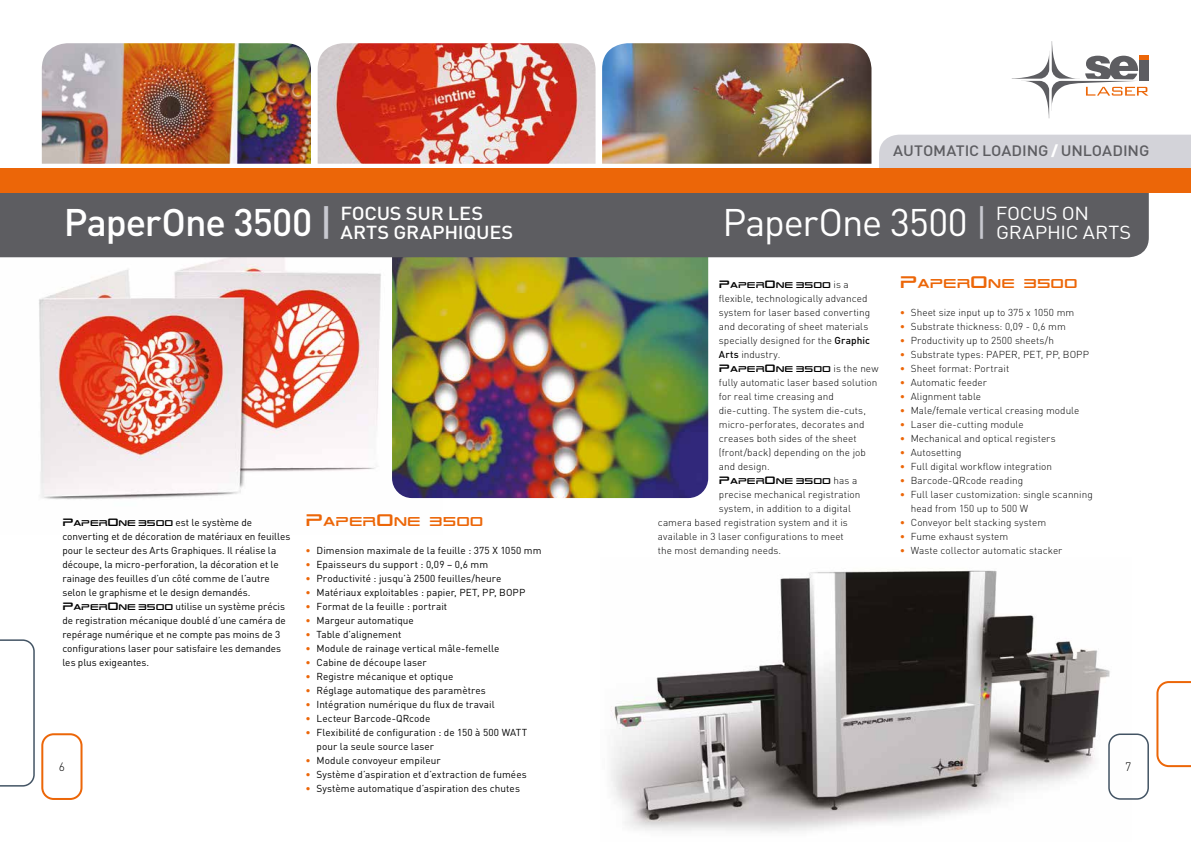
<style>
.page{position:relative;width:1191px;height:842px;background:#fff}
.page>*{position:absolute;margin:0;border:0;box-sizing:border-box;transform-origin:0 0}
.t1{font:500 38px "DIN Pro";letter-spacing:-.025em;color:#fff}
.t2{font:38px "DIN Pro";letter-spacing:-.025em;color:#fff}
.t3{font:500 18.6px "DIN Pro";letter-spacing:-.01em;color:#fff;scale:1.08 1}
.t4{font:18.6px "DIN Pro";color:#fff;scale:1.08 1}
.t5{font:16.9px "TR 909";color:#ec6608}
.t6{font:500 14.9px "DIN Pro";letter-spacing:-.005em;color:#5d5d61;scale:1.08 1}
.t7{font:300 12px "DIN Pro";color:#000}
.t8{font:11px "TR 909";color:#000}
.t9{font:10px/14px "DIN Pro";letter-spacing:.005em;color:#000}
.t10{font:300 10px/14px "DIN Pro";letter-spacing:.005em;color:#000}
.s1{color:#c8c9d0}
.s2{font-weight:900;color:#fff}
.s3{font-size:22.1px}
.s4{color:#ec6608}
.s5{font-size:14px}
.s6{font-family:"DIN Pro";font-weight:300;font-size:10px}
.s7{font-weight:500}
.s8{font-family:"TR 909";font-size:14px}
.s9{font-family:"TR 909";font-size:11px}
</style>
<div class="page">
<svg style="left:1011px;top:41px;width:137px;height:77px"></svg>
<div style="left:41px;top:733px;width:41px;height:67px;border:2px solid #ec6608;border-radius:11px"></div>
<div style="left:1108px;top:733px;width:41px;height:67px;border:2px solid #435464;border-radius:11px"></div>
<svg style="left:0;top:639px;width:35px;height:148px"></svg>
<svg style="left:1156px;top:681px;width:35px;height:86px"></svg>
<img style="left:442px;top:257px;width:266px;height:241px">
<img style="left:0;top:257px;width:442px;height:243px">
<div style="left:879px;top:135px;width:312px;height:34px;background:#d3d3d9"></div>
<div style="left:0;top:193px;width:1148px;height:64px;background:#5d5d61"></div>
<div style="left:0;top:169px;width:1191px;height:24px;background:#ec6608"></div>
<img style="left:42px;top:43px;width:269px;height:121px">
<img style="left:318px;top:43px;width:277px;height:121px">
<img style="left:602px;top:43px;width:269px;height:121px">
<img style="left:611px;top:570px;width:521px;height:262px">
<h1 class="t1" style="left:64px;top:196px;width:421px">PaperOne 3500 <span class="s1">|</span> <sup>FOCUS</sup> <sup>SUR</sup> <sup>LES</sup></h1>
<h2 class="t3" style="left:340px;top:220px;width:161px">ARTS GRAPHIQUES</h2>
<h3 class="t6" style="left:893px;top:141px;width:239px">AUTOMATIC LOADING <span class="s2">/</span> UNLOADING</h3>
<h1 class="t2" style="left:722px;top:196px;width:368px">PaperOne 3500 <span class="s1">|</span> <sup>FOCUS</sup> <sup>ON</sup></h1>
<h2 class="t4" style="left:996px;top:220px;width:126px">GRAPHIC ARTS</h2>
<h3 class="t5" style="left:899px;top:272px;width:179px"><span class="s3">p</span>aper<span class="s3">o</span>ne 3500</h3>
<p class="t10" style="left:899px;top:305px;width:176px"><span class="s4">•</span> Sheet size input up to 375 x 1050 mm</p>
<p class="t10" style="left:899px;top:319px;width:168px"><span class="s4">•</span> Substrate thickness: 0,09 - 0,6 mm</p>
<p class="t10" style="left:899px;top:333px;width:156px"><span class="s4">•</span> Productivity up to 2500 sheets/h</p>
<p class="t10" style="left:899px;top:347px;width:191px"><span class="s4">•</span> Substrate types: PAPER, PET, PP, BOPP</p>
<p class="t10" style="left:899px;top:361px;width:111px"><span class="s4">•</span> Sheet format: Portrait</p>
<p class="t10" style="left:899px;top:375px;width:89px"><span class="s4">•</span> Automatic feeder</p>
<p class="t10" style="left:899px;top:389px;width:83px"><span class="s4">•</span> Alignment table</p>
<p class="t10" style="left:899px;top:403px;width:181px"><span class="s4">•</span> Male/female vertical creasing module</p>
<p class="t10" style="left:899px;top:417px;width:125px"><span class="s4">•</span> Laser die-cutting module</p>
<p class="t10" style="left:899px;top:431px;width:157px"><span class="s4">•</span> Mechanical and optical registers</p>
<p class="t10" style="left:899px;top:445px;width:63px"><span class="s4">•</span> Autosetting</p>
<p class="t10" style="left:899px;top:459px;width:154px"><span class="s4">•</span> Full digital workflow integration</p>
<p class="t10" style="left:899px;top:473px;width:125px"><span class="s4">•</span> Barcode-QRcode reading</p>
<p class="t10" style="left:910px;top:487px;width:183px;text-indent:-11px"><span class="s4">•</span> Full laser customization: single scanning head from 150 up to 500 W</p>
<p class="t10" style="left:899px;top:515px;width:148px"><span class="s4">•</span> Conveyor belt stacking system</p>
<p class="t10" style="left:899px;top:529px;width:110px"><span class="s4">•</span> Fume exhaust system</p>
<p class="t10" style="left:899px;top:543px;width:164px"><span class="s4">•</span> Waste collector automatic stacker</p>
<p class="t8" style="left:719px;top:278px;width:131px"><span class="s5">p</span>aper<span class="s5">o</span>ne 3500 <span class="s6">is a</span></p>
<p class="t10" style="left:719px;top:291px;width:153px">flexible, technologically advanced system for laser based converting and decorating of sheet materials specially designed for the <span class="s7">Graphic<br>Arts</span> industry.</p>
<p class="t8" style="left:719px;top:362px;width:161px"><span class="s5">p</span>aper<span class="s5">o</span>ne 3500 <span class="s6">is the new</span></p>
<p class="t10" style="left:719px;top:375px;width:160px">fully automatic laser based solution for real time creasing and die-cutting. The system die-cuts, micro-perforates, decorates and creases both sides of the sheet (front/back) depending on the job and design.</p>
<p class="t8" style="left:719px;top:474px;width:140px"><span class="s5">p</span>aper<span class="s5">o</span>ne 3500 <span class="s6">has a</span></p>
<p class="t10" style="left:719px;top:487px;width:143px">precise mechanical registration</p>
<p class="t10" style="left:719px;top:501px;width:133px">system, in addition to a digital</p>
<p class="t10" style="left:658px;top:515px;width:191px">camera based registration system and it is</p>
<p class="t10" style="left:658px;top:529px;width:187px">available in 3 laser configurations to meet</p>
<p class="t10" style="left:658px;top:543px;width:125px">the most demanding needs.</p>
<h3 class="t5" style="left:305px;top:510px;width:179px"><span class="s3">p</span>aper<span class="s3">o</span>ne 3500</h3>
<p class="t9" style="left:305px;top:543px;width:237px"><span class="s4">•</span> Dimension maximale de la feuille : 375 X 1050 mm</p>
<p class="t9" style="left:305px;top:557px;width:184px"><span class="s4">•</span> Epaisseurs du support : 0,09 – 0,6 mm</p>
<p class="t9" style="left:305px;top:571px;width:197px"><span class="s4">•</span> Productivité : jusqu’à 2500 feuilles/heure</p>
<p class="t9" style="left:305px;top:585px;width:221px"><span class="s4">•</span> Matériaux exploitables : papier, PET, PP, BOPP</p>
<p class="t9" style="left:305px;top:599px;width:143px"><span class="s4">•</span> Format de la feuille : portrait</p>
<p class="t9" style="left:305px;top:613px;width:110px"><span class="s4">•</span> Margeur automatique</p>
<p class="t9" style="left:305px;top:627px;width:97px"><span class="s4">•</span> Table d’alignement</p>
<p class="t9" style="left:305px;top:641px;width:195px"><span class="s4">•</span> Module de rainage vertical mâle-femelle</p>
<p class="t9" style="left:305px;top:655px;width:123px"><span class="s4">•</span> Cabine de découpe laser</p>
<p class="t9" style="left:305px;top:669px;width:149px"><span class="s4">•</span> Registre mécanique et optique</p>
<p class="t9" style="left:305px;top:683px;width:182px"><span class="s4">•</span> Réglage automatique des paramètres</p>
<p class="t9" style="left:305px;top:697px;width:191px"><span class="s4">•</span> Intégration numérique du flux de travail</p>
<p class="t9" style="left:305px;top:711px;width:126px"><span class="s4">•</span> Lecteur Barcode-QRcode</p>
<p class="t9" style="left:316px;top:725px;width:212px;text-indent:-11px"><span class="s4">•</span> Flexibilité de configuration : de 150 à 500 WATT pour la seule source laser</p>
<p class="t9" style="left:305px;top:753px;width:137px"><span class="s4">•</span> Module convoyeur empileur</p>
<p class="t9" style="left:305px;top:767px;width:223px"><span class="s4">•</span> Système d’aspiration et d’extraction de fumées</p>
<p class="t9" style="left:305px;top:781px;width:216px"><span class="s4">•</span> Système automatique d’aspiration des chutes</p>
<p class="t9" style="left:62px;top:515px;width:229px"><span class="s8">p</span><span class="s9">aper</span><span class="s8">o</span><span class="s9">ne 3500</span> est le système de converting et de décoration de matériaux en feuilles pour le secteur des Arts Graphiques. Il réalise la découpe, la micro-perforation, la décoration et le rainage des feuilles d’un côté comme de l’autre selon le graphisme et le design demandés. <span class="s8">p</span><span class="s9">aper</span><span class="s8">o</span><span class="s9">ne 3500</span> utilise un système précis de registration mécanique doublé d’une caméra de repérage numérique et ne compte pas moins de 3 configurations laser pour satisfaire les demandes les plus exigeantes.</p>
<p class="t7" style="left:59px;top:759px;width:8px">6</p>
<p class="t7" style="left:1125px;top:759px;width:8px">7</p>
</div>
